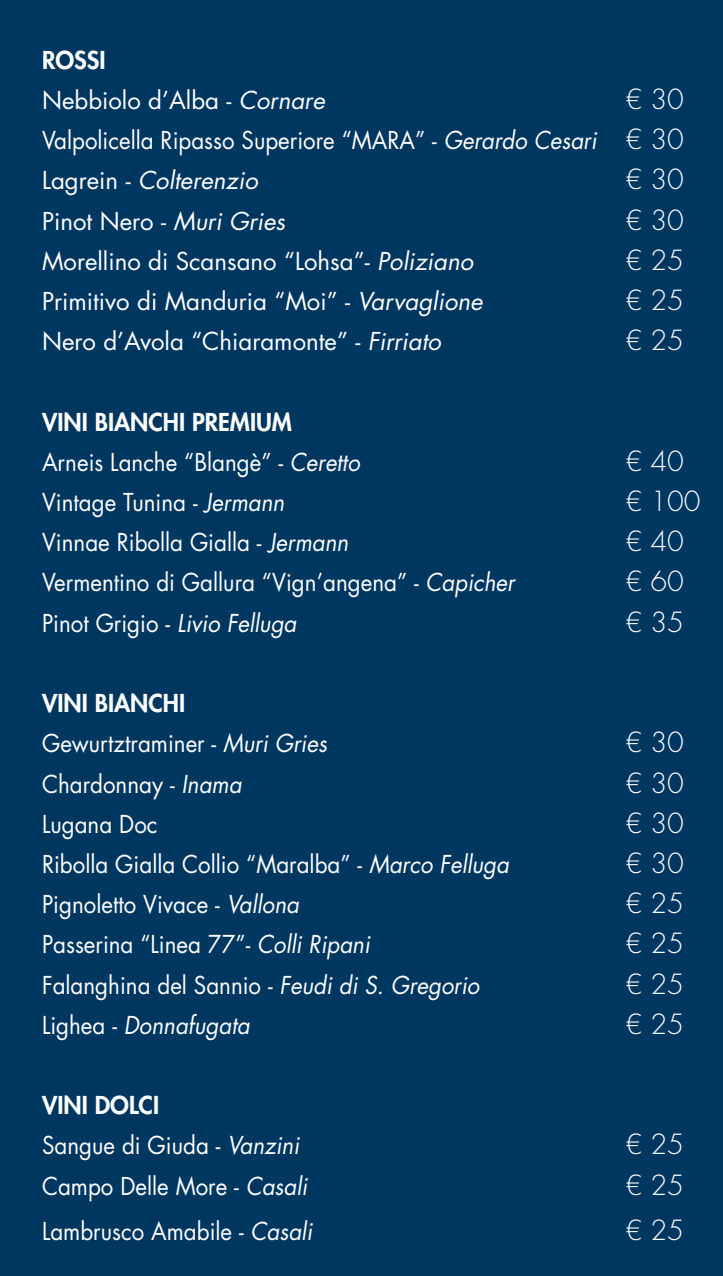
<style>
.page{position:relative;width:723px;height:1276px;background:#003761}
.page>*{position:absolute;margin:0;border:0;box-sizing:border-box;transform-origin:0 0}
.t1{font:300 27px "Futura Std";color:#fff}
.t2{font:24px/40.2px "Futura Std";color:#fff;scale:.93 1}
.t3{font:24px/40.2px "Futura Std";color:#fff}
.t4{font:italic 24px "Futura Std";color:#fff;scale:.93 1}
.s1{font-weight:800}
.s2{font-style:italic}
.s3{font-weight:300;font-size:27px}
.s4{font-style:normal}
</style>
<div class="page">
<p class="t3" style="left:42px;top:40px;width:284px"><span class="s1">ROSSI<br></span>Nebbiolo d’Alba - <span class="s2">Cornare</span></p>
<p class="t1" style="left:625px;top:83px;width:60px">€ 30</p>
<p class="t2" style="left:42px;top:120px;width:692px">Valpolicella Ripasso Superiore “MARA” - <span class="s2">Gerardo Cesari</span> <span class="s3">€ 30<br></span>Lagrein - <span class="s2">Colterenzio</span></p>
<p class="t1" style="left:625px;top:163px;width:60px">€ 30</p>
<p class="t3" style="left:42px;top:201px;width:245px">Pinot Nero - <span class="s2">Muri Gries</span></p>
<p class="t1" style="left:625px;top:203px;width:60px">€ 30</p>
<p class="t3" style="left:42px;top:241px;width:433px">Morellino di Scansano “Lohsa”- <span class="s2">Poliziano</span></p>
<p class="t1" style="left:625px;top:243px;width:60px">€ 25</p>
<p class="t3" style="left:42px;top:281px;width:442px">Primitivo di Manduria “Moi” - <span class="s2">Varvaglione</span></p>
<p class="t1" style="left:625px;top:284px;width:60px">€ 25</p>
<p class="t3" style="left:42px;top:321px;width:400px">Nero d’Avola “Chiaramonte” - <span class="s2">Firriato</span></p>
<p class="t1" style="left:625px;top:324px;width:60px">€ 25</p>
<p class="t2" style="left:42px;top:402px;width:343px"><span class="s1">VINI BIANCHI PREMIUM<br></span>Arneis Lanche “Blangè” - <span class="s2">Ceretto</span></p>
<p class="t1" style="left:625px;top:444px;width:60px">€ 40</p>
<p class="t2" style="left:42px;top:482px;width:262px">Vintage Tunina - <span class="s2">Jermann</span></p>
<p class="t1" style="left:625px;top:485px;width:77px">€ 100</p>
<p class="t2" style="left:42px;top:522px;width:331px">Vinnae Ribolla Gialla - <span class="s2">Jermann</span></p>
<p class="t1" style="left:625px;top:525px;width:60px">€ 40</p>
<p class="t2" style="left:42px;top:563px;width:510px">Vermentino di Gallura “Vign’angena” - <span class="s2">Capicher</span></p>
<p class="t1" style="left:625px;top:565px;width:60px">€ 60</p>
<p class="t2" style="left:42px;top:603px;width:275px">Pinot Grigio - <span class="s2">Livio Felluga</span></p>
<p class="t1" style="left:625px;top:605px;width:60px">€ 35</p>
<p class="t2" style="left:42px;top:683px;width:308px"><span class="s1">VINI BIANCHI<br></span>Gewurtztraminer - <span class="s2">Muri Gries</span></p>
<p class="t1" style="left:625px;top:726px;width:60px">€ 30</p>
<p class="t2" style="left:42px;top:764px;width:216px">Chardonnay - <span class="s2">Inama</span></p>
<p class="t1" style="left:625px;top:766px;width:60px">€ 30</p>
<p class="t2" style="left:42px;top:804px;width:126px">Lugana Doc</p>
<p class="t1" style="left:625px;top:806px;width:60px">€ 30</p>
<p class="t2" style="left:42px;top:844px;width:504px">Ribolla Gialla Collio “Maralba” - <span class="s2">Marco Felluga</span></p>
<p class="t1" style="left:625px;top:846px;width:60px">€ 30</p>
<p class="t2" style="left:42px;top:884px;width:278px">Pignoletto Vivace - <span class="s2">Vallona</span></p>
<p class="t1" style="left:625px;top:887px;width:60px">€ 25</p>
<p class="t2" style="left:42px;top:924px;width:354px">Passerina “Linea 77”- <span class="s2">Colli Ripani</span></p>
<p class="t1" style="left:625px;top:927px;width:60px">€ 25</p>
<p class="t2" style="left:42px;top:965px;width:472px">Falanghina del Sannio - <span class="s2">Feudi di S. Gregorio</span></p>
<p class="t1" style="left:625px;top:967px;width:60px">€ 25</p>
<p class="t4" style="left:42px;top:1009px;width:225px"><span class="s4">Lighea -</span> Donnafugata</p>
<p class="t1" style="left:625px;top:1007px;width:60px">€ 25</p>
<p class="t2" style="left:42px;top:1085px;width:278px"><span class="s1">VINI DOLCI<br></span>Sangue di Giuda - <span class="s2">Vanzini</span></p>
<p class="t1" style="left:625px;top:1128px;width:60px">€ 25</p>
<p class="t2" style="left:42px;top:1166px;width:287px">Campo Delle More - <span class="s2">Casali</span></p>
<p class="t1" style="left:625px;top:1168px;width:60px">€ 25</p>
<p class="t2" style="left:42px;top:1211px;width:292px">Lambrusco Amabile - <span class="s2">Casali</span></p>
<p class="t1" style="left:625px;top:1213px;width:60px">€ 25</p>
</div>
